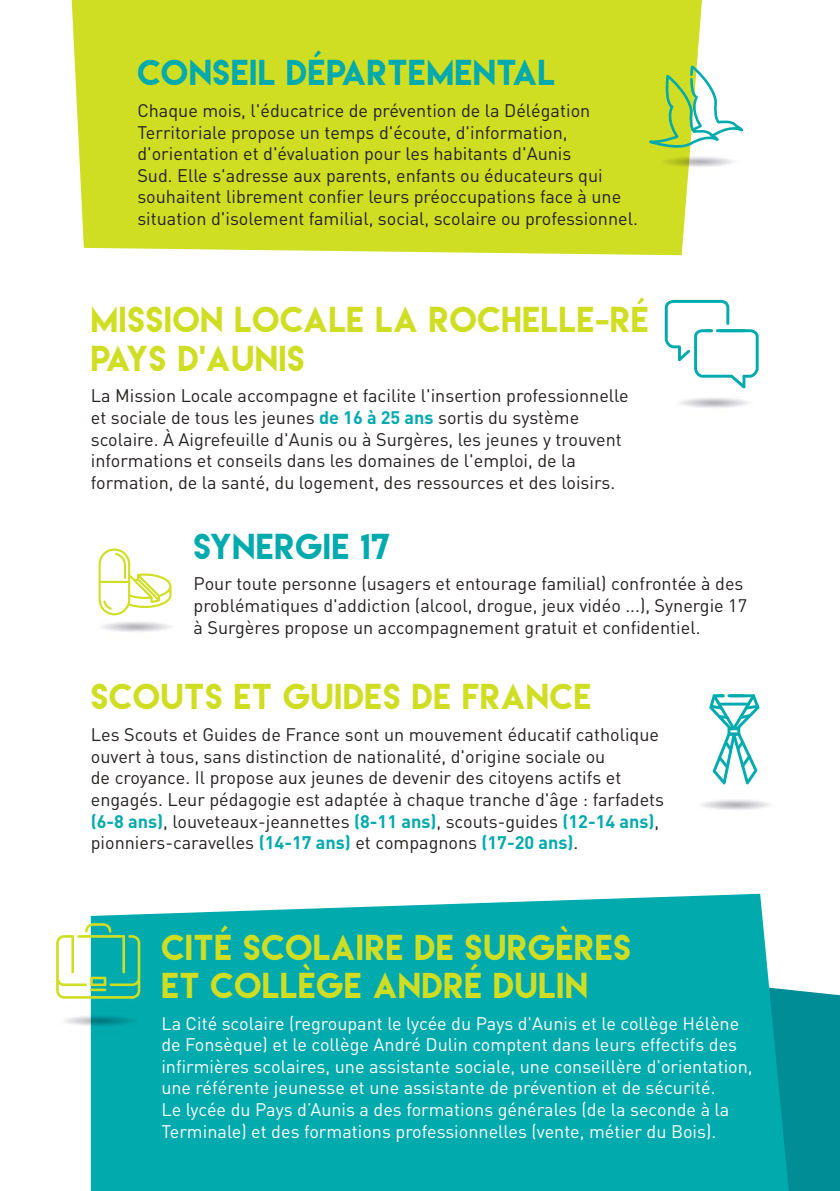
<style>
.page{position:relative;width:840px;height:1191px;background:#fff}
.page>*{position:absolute;margin:0;border:0;box-sizing:border-box;transform-origin:0 0}
.t1{font:32px/38.4px "Lemon Milk";letter-spacing:.03em;color:#cfde23}
.t2{font:32px "Lemon Milk";letter-spacing:.03em;color:#00aaad}
.t3{font:18px/21.6px "DIN";color:#241f1f}
.t4{font:18px/21.6px "DIN";color:#fff}
.s1{font-weight:700;color:#00aaad}
</style>
<div class="page">
<svg style="left:664px;top:300px;width:94px;height:88px"></svg>
<svg style="left:709px;top:694px;width:50px;height:90px"></svg>
<img style="left:102px;top:615px;width:69px;height:17px">
<svg style="left:98px;top:548px;width:73px;height:67px"></svg>
<div style="left:788px;top:989px;width:51px;height:202px;background:#008d96"></div>
<div style="left:91px;top:893px;width:697px;height:298px;background:#00aaad"></div>
<img style="left:65px;top:1006px;width:78px;height:27px">
<svg style="left:56px;top:923px;width:84px;height:75px"></svg>
<hr style="left:122px;top:935px;width:3px;height:38px;background:#cfde23">
<div style="left:72px;top:0;width:629px;height:255px;background:#cfde23"></div>
<img style="left:653px;top:151px;width:81px;height:24px">
<svg style="left:647px;top:62px;width:97px;height:89px"></svg>
<h1 class="t2" style="left:137px;top:51px;width:419px">CONSEIL DÉPARTEMENTAL</h1>
<p class="t3" style="left:137px;top:99px;width:502px">Chaque mois, l'éducatrice de prévention de la Délégation Territoriale propose un temps d'écoute, d'information, d'orientation et d'évaluation pour les habitants d'Aunis<br>Sud. Elle s'adresse aux parents, enfants ou éducateurs qui souhaitent librement confier leurs préoccupations face à une situation d'isolement familial, social, scolaire ou professionnel.</p>
<h1 class="t1" style="left:91px;top:300px;width:559px">MISSION LOCALE LA ROCHELLE-RÉ<br>PAYS D'AUNIS</h1>
<p class="t3" style="left:91px;top:385px;width:539px">La Mission Locale accompagne et facilite l'insertion professionnelle et sociale de tous les jeunes <span class="s1">de 16 à 25 ans</span> sortis du système scolaire. À Aigrefeuille d'Aunis ou à Surgères, les jeunes y trouvent informations et conseils dans les domaines de l'emploi, de la formation, de la santé, du logement, des ressources et des loisirs.</p>
<h1 class="t2" style="left:193px;top:524px;width:198px">SYNERGIE 17</h1>
<p class="t3" style="left:193px;top:573px;width:554px">Pour toute personne (usagers et entourage familial) confrontée à des problématiques d'addiction (alcool, drogue, jeux vidéo ...), Synergie 17 à Surgères propose un accompagnement gratuit et confidentiel.</p>
<h1 class="t1" style="left:91px;top:677px;width:501px">SCOUTS ET GUIDES DE FRANCE</h1>
<p class="t3" style="left:91px;top:723px;width:574px">Les Scouts et Guides de France sont un mouvement éducatif catholique ouvert à tous, sans distinction de nationalité, d'origine sociale ou<br>de croyance. Il propose aux jeunes de devenir des citoyens actifs et engagés. Leur pédagogie est adaptée à chaque tranche d'âge : farfadets <span class="s1">(6-8 ans)</span>, louveteaux-jeannettes <span class="s1">(8-11 ans)</span>, scouts-guides <span class="s1">(12-14 ans)</span>, pionniers-caravelles <span class="s1">(14-17 ans)</span> et compagnons <span class="s1">(17-20 ans)</span>.</p>
<h1 class="t1" style="left:161px;top:927px;width:471px">CITÉ SCOLAIRE DE SURGÈRES<br>ET COLLÈGE ANDRÉ DULIN</h1>
<p class="t4" style="left:161px;top:1012px;width:592px">La Cité scolaire (regroupant le lycée du Pays d'Aunis et le collège Hélène de Fonsèque) et le collège André Dulin comptent dans leurs effectifs des infirmières scolaires, une assistante sociale, une conseillère d'orientation, une référente jeunesse et une assistante de prévention et de sécurité.<br>Le lycée du Pays d’Aunis a des formations générales (de la seconde à la Terminale) et des formations professionnelles (vente, métier du Bois).</p>
</div>
